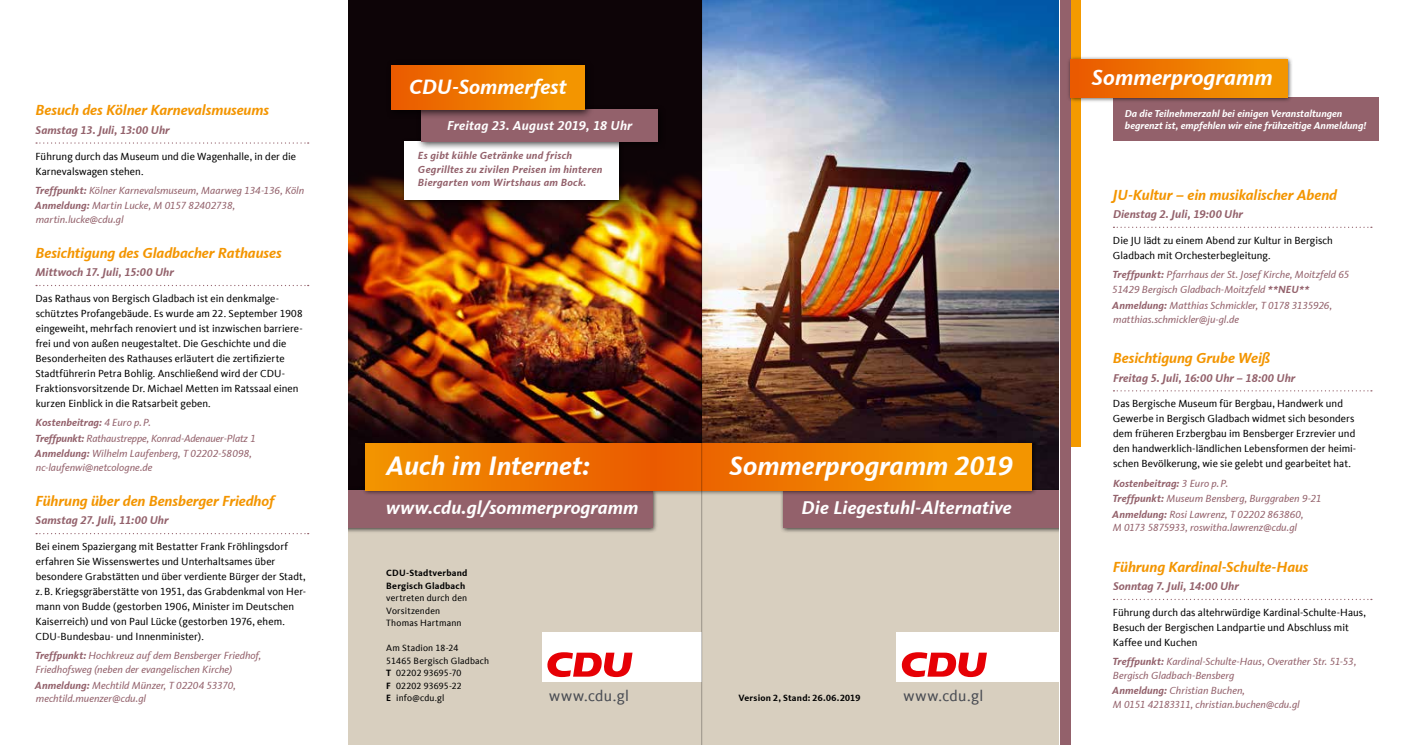
<style>
.page{position:relative;width:1407px;height:745px;background:#fff}
.page>*{position:absolute;margin:0;border:0;box-sizing:border-box;transform-origin:0 0}
.t1{font:italic 700 27.5px "CDU Kievit Tab";letter-spacing:.005em;color:#fff}
.t2{font:italic 700 22.62px "CDU Kievit Tab";letter-spacing:.005em;color:#fff}
.t3{font:italic 700 21.38px "CDU Kievit Tab";color:#fff}
.t4{font:italic 700 19px "CDU Kievit Tab";letter-spacing:.005em;color:#fff}
.t5{font:15.62px "CDU Kievit Tab";letter-spacing:.02em;color:#494c53}
.t6{font:italic 700 15px "CDU Kievit Tab";letter-spacing:-.005em;color:#f39500}
.t7{font:italic 700 13.25px "CDU Kievit Tab";letter-spacing:.015em;color:#fff}
.t8{font:italic 700 11.62px "CDU Kievit Tab";letter-spacing:.005em;color:#93616b}
.t9{font:10.62px/15px "CDU Kievit Tab";letter-spacing:.005em;color:#000}
.t10{font:italic 10.62px/15.5px "CDU Kievit Tab";color:#93616b}
.t11{font:italic 700 10.62px/13.8px "CDU Kievit Tab";letter-spacing:.025em;color:#93616b}
.t12{font:italic 700 10.25px/12.4px "CDU Kievit Tab";color:#fff}
.t13{font:9.38px/12.5px "CDU Kievit Tab";letter-spacing:.02em;color:#000}
.t14{font:700 9.38px/12.5px "CDU Kievit Tab";letter-spacing:.025em;color:#000}
.s1{font-weight:700}
</style>
<div class="page">
<img style="left:702px;top:0;width:357px;height:486px">
<div style="left:347px;top:0;width:355px;height:489px;background:#0d0407"></div>
<img style="left:347px;top:170px;width:354px;height:316px">
<div style="left:698px;top:489px;width:369px;height:255px;background:#d8cfbf"></div>
<div style="left:348px;top:489px;width:364px;height:255px;background:#d8cfbf"></div>
<div style="left:780px;top:486px;width:297px;height:47px;background:#000;opacity:.75"></div>
<div style="left:784px;top:489px;width:288px;height:38px;background:#93616b"></div>
<div style="left:327px;top:486px;width:331px;height:47px;background:#000;opacity:.75"></div>
<div style="left:331px;top:489px;width:321px;height:38px;background:#93616b"></div>
<div style="left:361px;top:440px;width:676px;height:55px;background:#000;opacity:.75"></div>
<svg style="left:365px;top:443px;width:666px;height:46px;background:#ee7b00"></svg>
<div style="left:897px;top:632px;width:170px;height:49px;background:#fff"></div>
<svg style="left:901px;top:652px;width:86px;height:24px"></svg>
<div style="left:542px;top:632px;width:160px;height:49px;background:#fff"></div>
<svg style="left:547px;top:652px;width:85px;height:24px"></svg>
<div style="left:312px;top:0;width:35px;height:744px;background:#fff"></div>
<div style="left:1059px;top:0;width:22px;height:744px;background:#fff"></div>
<div style="left:400px;top:138px;width:224px;height:67px;background:#000;opacity:.75"></div>
<div style="left:404px;top:142px;width:214px;height:58px;background:#fff"></div>
<div style="left:416px;top:104px;width:250px;height:46px;background:#000;opacity:.75"></div>
<div style="left:421px;top:110px;width:237px;height:32px;background:#93616b"></div>
<div style="left:385px;top:59px;width:209px;height:60px;background:#000;opacity:.75"></div>
<div style="left:391px;top:65px;width:194px;height:45px;background:linear-gradient(to right,#ea5b00,#f49b00)"></div>
<svg style="left:36px;top:142px;width:273px;height:1px"></svg>
<svg style="left:36px;top:285px;width:273px;height:1px"></svg>
<svg style="left:36px;top:533px;width:273px;height:1px"></svg>
<svg style="left:1113px;top:226px;width:259px;height:2px"></svg>
<svg style="left:1113px;top:390px;width:259px;height:1px"></svg>
<svg style="left:1113px;top:598px;width:259px;height:1px"></svg>
<div style="left:1070px;top:0;width:11px;height:446px;background:#f49a00"></div>
<div style="left:1059px;top:0;width:11px;height:744px;background:#93616b"></div>
<div style="left:1113px;top:97px;width:265px;height:44px;background:#93616b"></div>
<div style="left:1066px;top:55px;width:227px;height:48px;background:#000;opacity:.75"></div>
<div style="left:1070px;top:59px;width:217px;height:38px;background:linear-gradient(to right,#ea5900,#f49c00)"></div>
<hr style="left:701px;top:0;width:1px;height:744px;background:#000">
<h3 class="t6" style="left:35px;top:101px;width:235px">Besuch des Kölner Karnevalsmuseums</h3>
<p class="t8" style="left:36px;top:123px;width:136px">Samstag 13. Juli, 13:00 Uhr</p>
<p class="t9" style="left:36px;top:148px;width:262px">Führung durch das Museum und die Wagenhalle, in der die<br>Karnevalswagen stehen.</p>
<p class="t10" style="left:35px;top:182px;width:271px"><span class="s1">Treffpunkt:</span> Kölner Karnevalsmuseum, Maarweg 134-136, Köln<br><span class="s1">Anmeldung:</span> Martin Lucke, M 0157 82402738,</p>
<p class="t10" style="left:36px;top:211px;width:89px">martin.lucke@cdu.gl</p>
<h3 class="t6" style="left:35px;top:244px;width:248px">Besichtigung des Gladbacher Rathauses</h3>
<p class="t8" style="left:35px;top:265px;width:140px">Mittwoch 17. Juli, 15:00 Uhr</p>
<p class="t9" style="left:35px;top:291px;width:269px">Das Rathaus von Bergisch Gladbach ist ein denkmalge&shy;schütztes Profangebäude. Es wurde am 22. September 1908 eingeweiht, mehrfach renoviert und ist inzwischen barriere&shy;frei und von außen neugestaltet. Die Geschichte und die Besonderheiten des Rathauses erläutert die zertifizierte Stadtführerin Petra Bohlig. Anschließend wird der CDU-Fraktionsvorsitzende Dr. Michael Metten im Ratssaal einen kurzen Einblick in die Ratsarbeit geben.</p>
<p class="t10" style="left:35px;top:414px;width:222px"><span class="s1">Kostenbeitrag:</span> 4 Euro p.P.<br><span class="s1">Treffpunkt:</span> Rathaustreppe, Konrad-Adenauer-Platz 1<br><span class="s1">Anmeldung:</span> Wilhelm Laufenberg, T 02202-58098,</p>
<p class="t10" style="left:36px;top:459px;width:118px">nc-laufenwi@netcologne.de</p>
<h3 class="t6" style="left:35px;top:491px;width:240px">Führung über den Bensberger Friedhof</h3>
<p class="t8" style="left:36px;top:513px;width:135px">Samstag 27. Juli, 11:00 Uhr</p>
<p class="t9" style="left:35px;top:539px;width:272px">Bei einem Spaziergang mit Bestatter Frank Fröhlingsdorf erfahren Sie Wissenswertes und Unterhaltsames über besondere Grabstätten und über verdiente Bürger der Stadt, z.B. Kriegsgräberstätte von 1951, das Grabdenkmal von Her&shy;mann von Budde (gestorben 1906, Minister im Deutschen Kaiserreich) und von Paul Lücke (gestorben 1976, ehem.<br>CDU-Bundesbau- und Innenminister).</p>
<p class="t10" style="left:35px;top:648px;width:228px;line-height:13.8px"><span class="s1">Treffpunkt:</span> Hochkreuz auf dem Bensberger Friedhof,<br>Friedhofsweg (neben der evangelischen Kirche)</p>
<p class="t10" style="left:35px;top:677px;width:202px;line-height:13.8px"><span class="s1">Anmeldung:</span> Mechtild Münzer, T 02204 53370, mechtild.muenzer@cdu.gl</p>
<h3 class="t3" style="left:409px;top:74px;width:159px">CDU-Sommerfest</h3>
<p class="t7" style="left:447px;top:118px;width:187px">Freitag 23. August 2019, 18 Uhr</p>
<p class="t11" style="left:418px;top:148px;width:186px">Es gibt kühle Getränke und frisch<br>Gegrilltes zu zivilen Preisen im hinteren<br>Biergarten vom Wirtshaus am Bock.</p>
<h1 class="t1" style="left:386px;top:449px;width:205px">Auch im Internet:</h1>
<h1 class="t1" style="left:729px;top:449px;width:284px">Sommerprogramm 2019</h1>
<h3 class="t4" style="left:386px;top:496px;width:254px">www.cdu.gl/sommerprogramm</h3>
<h3 class="t4" style="left:801px;top:496px;width:212px">Die Liegestuhl-Alternative</h3>
<p class="t14" style="left:386px;top:566px;width:83px">CDU-Stadtverband<br>Bergisch Gladbach</p>
<p class="t13" style="left:386px;top:591px;width:82px">vertreten durch den<br>Vorsitzenden<br>Thomas Hartmann</p>
<p class="t13" style="left:386px;top:641px;width:104px">Am Stadion 18-24<br>51465 Bergisch Gladbach<br><span class="s1">T</span> 02202 93695-70<br><span class="s1">F</span> 02202 93695-22<br><span class="s1">E</span> info@cdu.gl</p>
<h3 class="t5" style="left:549px;top:686px;width:81px">www.cdu.gl</h3>
<p class="t14" style="left:738px;top:691px;width:123px">Version 2, Stand: 26.06.2019</p>
<h3 class="t5" style="left:903px;top:686px;width:81px">www.cdu.gl</h3>
<h2 class="t2" style="left:1092px;top:64px;width:182px">Sommerprogramm</h2>
<p class="t12" style="left:1125px;top:107px;width:243px">Da die Teilnehmerzahl bei einigen Veranstaltungen begrenzt ist, empfehlen wir eine frühzeitige Anmeldung!</p>
<h3 class="t6" style="left:1113px;top:185px;width:226px">JU-Kultur – ein musikalischer Abend</h3>
<p class="t8" style="left:1113px;top:207px;width:132px">Dienstag 2. Juli, 19:00 Uhr</p>
<p class="t9" style="left:1113px;top:233px;width:221px">Die JU lädt zu einem Abend zur Kultur in Bergisch<br>Gladbach mit Orchesterbegleitung.</p>
<p class="t10" style="left:1112px;top:266px;width:239px"><span class="s1">Treffpunkt:</span> Pfarrhaus der St. Josef Kirche, Moitzfeld 65<br>51429 Bergisch Gladbach-Moitzfeld <span class="s1">**NEU**<br>Anmeldung:</span> Matthias Schmickler, T 0178 3135926,</p>
<p class="t10" style="left:1113px;top:311px;width:127px">matthias.schmickler@ju-gl.de</p>
<h3 class="t6" style="left:1113px;top:349px;width:159px">Besichtigung Grube Weiß</h3>
<p class="t8" style="left:1113px;top:370px;width:184px">Freitag 5. Juli, 16:00 Uhr – 18:00 Uhr</p>
<p class="t9" style="left:1113px;top:396px;width:245px">Das Bergische Museum für Bergbau, Handwerk und Gewerbe in Bergisch Gladbach widmet sich besonders dem früheren Erzbergbau im Bensberger Erzrevier und den handwerklich-ländlichen Lebensformen der heimi&shy;schen Bevölkerung, wie sie gelebt und gearbeitet hat.</p>
<p class="t10" style="left:1112px;top:475px;width:211px"><span class="s1">Kostenbeitrag:</span> 3 Euro p.P.<br><span class="s1">Treffpunkt:</span> Museum Bensberg, Burggraben 9-21<br><span class="s1">Anmeldung:</span> Rosi Lawrenz, T 02202 863860,</p>
<p class="t10" style="left:1112px;top:519px;width:186px">M 0173 5875933, roswitha.lawrenz@cdu.gl</p>
<h3 class="t6" style="left:1113px;top:557px;width:197px">Führung Kardinal-Schulte-Haus</h3>
<p class="t8" style="left:1113px;top:579px;width:127px">Sonntag 7. Juli, 14:00 Uhr</p>
<p class="t9" style="left:1113px;top:604px;width:254px">Führung durch das altehrwürdige Kardinal-Schulte-Haus,<br>Besuch der Bergischen Landpartie und Abschluss mit<br>Kaffee und Kuchen</p>
<p class="t10" style="left:1112px;top:654px;width:245px;line-height:13.8px"><span class="s1">Treffpunkt:</span> Kardinal-Schulte-Haus, Overather Str. 51-53,<br>Bergisch Gladbach-Bensberg</p>
<p class="t10" style="left:1112px;top:683px;width:189px;line-height:13.8px"><span class="s1">Anmeldung:</span> Christian Buchen,<br>M 0151 42183311, christian.buchen@cdu.gl</p>
</div>
